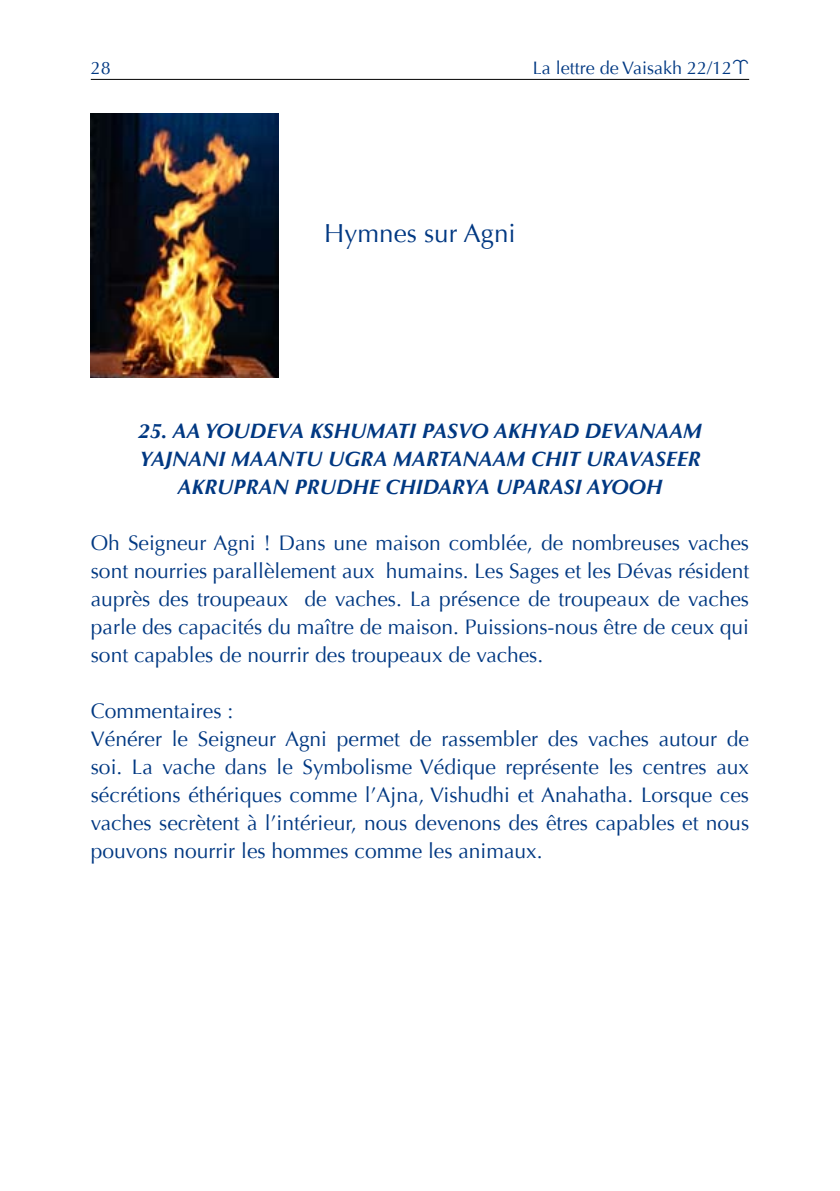
<style>
.page{position:relative;width:840px;height:1191px;background:#fff}
.page>*{position:absolute;margin:0;border:0;box-sizing:border-box;transform-origin:0 0}
.t1{font:26px "Optima";color:#003882}
.t2{font:21px/28px "Optima";color:#003882;text-align:justify}
.t3{font:italic 700 21px/28px "Optima";color:#003882;text-align:center}
.t4{font:18px "Optima";color:#003882}
.s1{font-family:"Glyphs"}
</style>
<div class="page">
<hr style="left:91px;top:79px;width:657px;height:1px;background:#000">
<img style="left:91px;top:113px;width:187px;height:264px">
<p class="t4" style="left:91px;top:57px;width:22px">28</p>
<p class="t4" style="left:532px;top:57px;width:218px">La lettre de Vaisakh 22/12<span class="s1">1</span></p>
<p class="t1" style="left:324px;top:218px;width:193px">Hymnes sur Agni</p>
<p class="t3" style="left:138px;top:417px;width:565px">25. AA YOUDEVA KSHUMATI PASVO AKHYAD DEVANAAM<br>YAJNANI MAANTU UGRA MARTANAAM CHIT URAVASEER<br>AKRUPRAN PRUDHE CHIDARYA UPARASI AYOOH</p>
<p class="t2" style="left:91px;top:529px;width:659px">Oh Seigneur Agni ! Dans une maison comblée, de nombreuses vaches sont nourries parallèlement aux humains. Les Sages et les Dévas résident auprès des troupeaux de vaches. La présence de troupeaux de vaches parle des capacités du maître de maison. Puissions-nous être de ceux qui sont capables de nourrir des troupeaux de vaches.</p>
<p class="t2" style="left:91px;top:697px;width:659px;text-align:left">Commentaires :<br>Vénérer le Seigneur Agni permet de rassembler des vaches autour de soi. La vache dans le Symbolisme Védique représente les centres aux sécrétions éthériques comme l’Ajna, Vishudhi et Anahatha. Lorsque ces vaches secrètent à l’intérieur, nous devenons des êtres capables et nous pouvons nourrir les hommes comme les animaux.</p>
</div>
